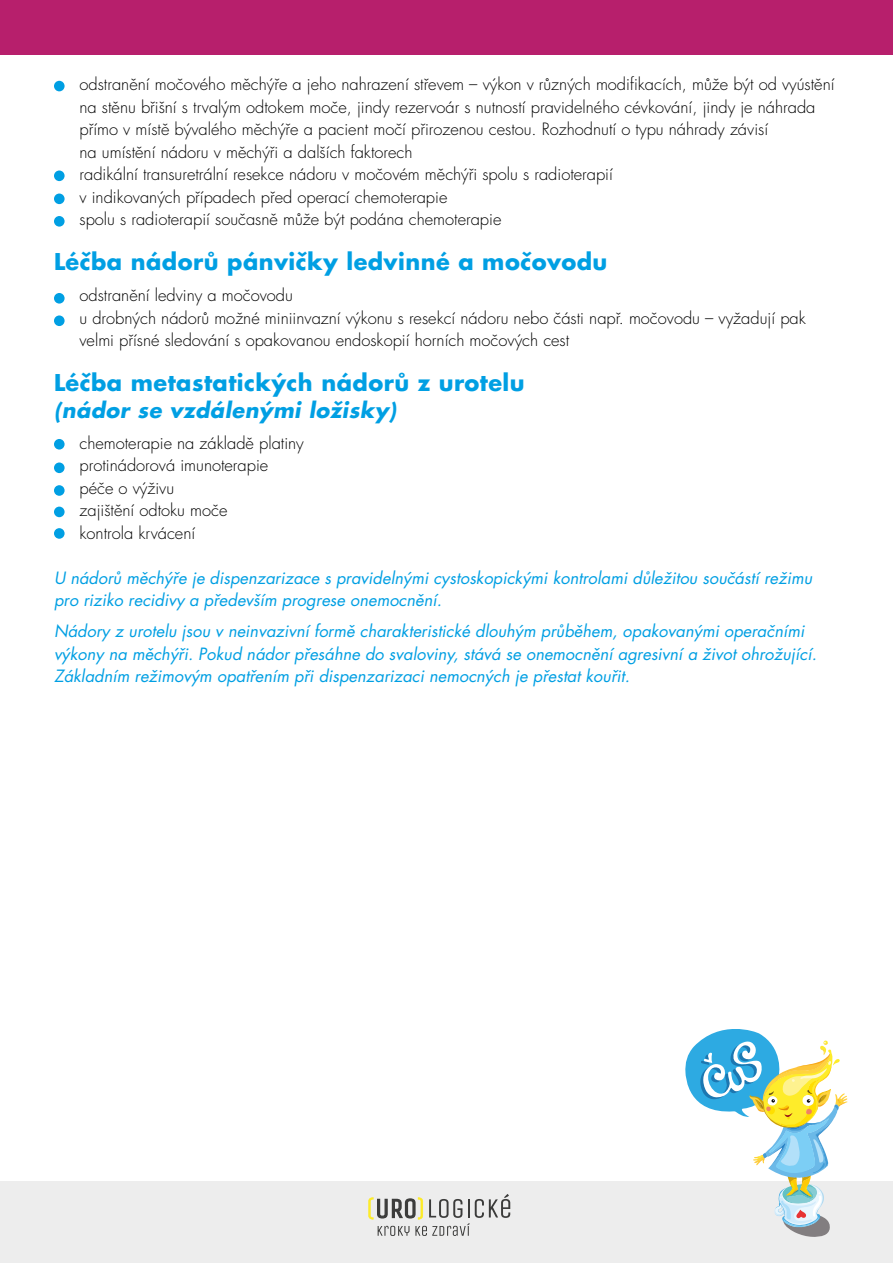
<style>
.page{position:relative;width:893px;height:1263px;background:#fff}
.page>*{position:absolute;margin:0;border:0;box-sizing:border-box;transform-origin:0 0}
.t1{font:700 22.5px "Futura CE";letter-spacing:.02em;color:#009fe3}
.t2{font:italic 700 21px "Futura CE";letter-spacing:.02em;color:#009fe3}
.t3{font:300 16.5px/22.5px "Futura CE";color:#000}
.t4{font:italic 16.5px/22.5px "Futura CE";color:#009fe3}
</style>
<div class="page">
<div style="left:0;top:1181px;width:893px;height:82px;background:#ededed"></div>
<svg style="left:368px;top:1194px;width:142px;height:42px"></svg>
<div style="left:54px;top:81px;width:11px;height:10px;background:#009fe3;border-radius:50%"></div>
<div style="left:54px;top:171px;width:11px;height:10px;background:#009fe3;border-radius:50%"></div>
<div style="left:54px;top:194px;width:11px;height:10px;background:#009fe3;border-radius:50%"></div>
<div style="left:54px;top:293px;width:11px;height:11px;background:#009fe3;border-radius:50%"></div>
<div style="left:54px;top:439px;width:11px;height:10px;background:#009fe3;border-radius:50%"></div>
<div style="left:54px;top:485px;width:11px;height:11px;background:#009fe3;border-radius:50%"></div>
<div style="left:54px;top:216px;width:11px;height:11px;background:#009fe3;border-radius:50%"></div>
<div style="left:54px;top:315px;width:11px;height:11px;background:#009fe3;border-radius:50%"></div>
<div style="left:54px;top:462px;width:11px;height:11px;background:#009fe3;border-radius:50%"></div>
<div style="left:54px;top:507px;width:11px;height:10px;background:#009fe3;border-radius:50%"></div>
<div style="left:54px;top:528px;width:11px;height:11px;background:#009fe3;border-radius:50%"></div>
<div style="left:0;top:0;width:893px;height:54px;background:#b71f6c"></div>
<svg style="left:685px;top:1029px;width:162px;height:208px"></svg>
<p class="t3" style="left:80px;top:74px;width:757px">odstranění močového měchýře a jeho nahrazení střevem – výkon v různých modifikacích, může být od vyústění na stěnu břišní s trvalým odtokem moče, jindy rezervoár s nutností pravidelného cévkování, jindy je náhrada přímo v místě bývalého měchýře a pacient močí přirozenou cestou. Rozhodnutí o typu náhrady závisí<br>na umístění nádoru v měchýři a dalších faktorech<br>radikální transuretrální resekce nádoru v močovém měchýři spolu s radioterapií<br>v indikovaných případech před operací chemoterapie<br>spolu s radioterapií současně může být podána chemoterapie</p>
<h1 class="t1" style="left:54px;top:247px;width:555px">Léčba nádorů pánvičky ledvinné a močovodu</h1>
<p class="t3" style="left:80px;top:285px;width:728px">odstranění ledviny a močovodu<br>u drobných nádorů možné miniinvazní výkonu s resekcí nádoru nebo části např. močovodu – vyžadují pak velmi přísné sledování s opakovanou endoskopií horních močových cest</p>
<h1 class="t1" style="left:54px;top:368px;width:472px">Léčba metastatických nádorů z urotelu</h1>
<p class="t2" style="left:54px;top:397px;width:344px">(nádor se vzdálenými ložisky)</p>
<p class="t3" style="left:80px;top:432px;width:226px">chemoterapie na základě platiny protinádorová imunoterapie péče o výživu<br>zajištění odtoku moče<br>kontrola krvácení</p>
<p class="t4" style="left:54px;top:567px;width:760px">U nádorů měchýře je dispenzarizace s pravidelnými cystoskopickými kontrolami důležitou součástí režimu pro riziko recidivy a především progrese onemocnění.</p>
<p class="t4" style="left:54px;top:621px;width:764px">Nádory z urotelu jsou v neinvazivní formě charakteristické dlouhým průběhem, opakovanými operačními výkony na měchýři. Pokud nádor přesáhne do svaloviny, stává se onemocnění agresivní a život ohrožující.<br>Základním režimovým opatřením při dispenzarizaci nemocných je přestat kouřit.</p>
</div>
